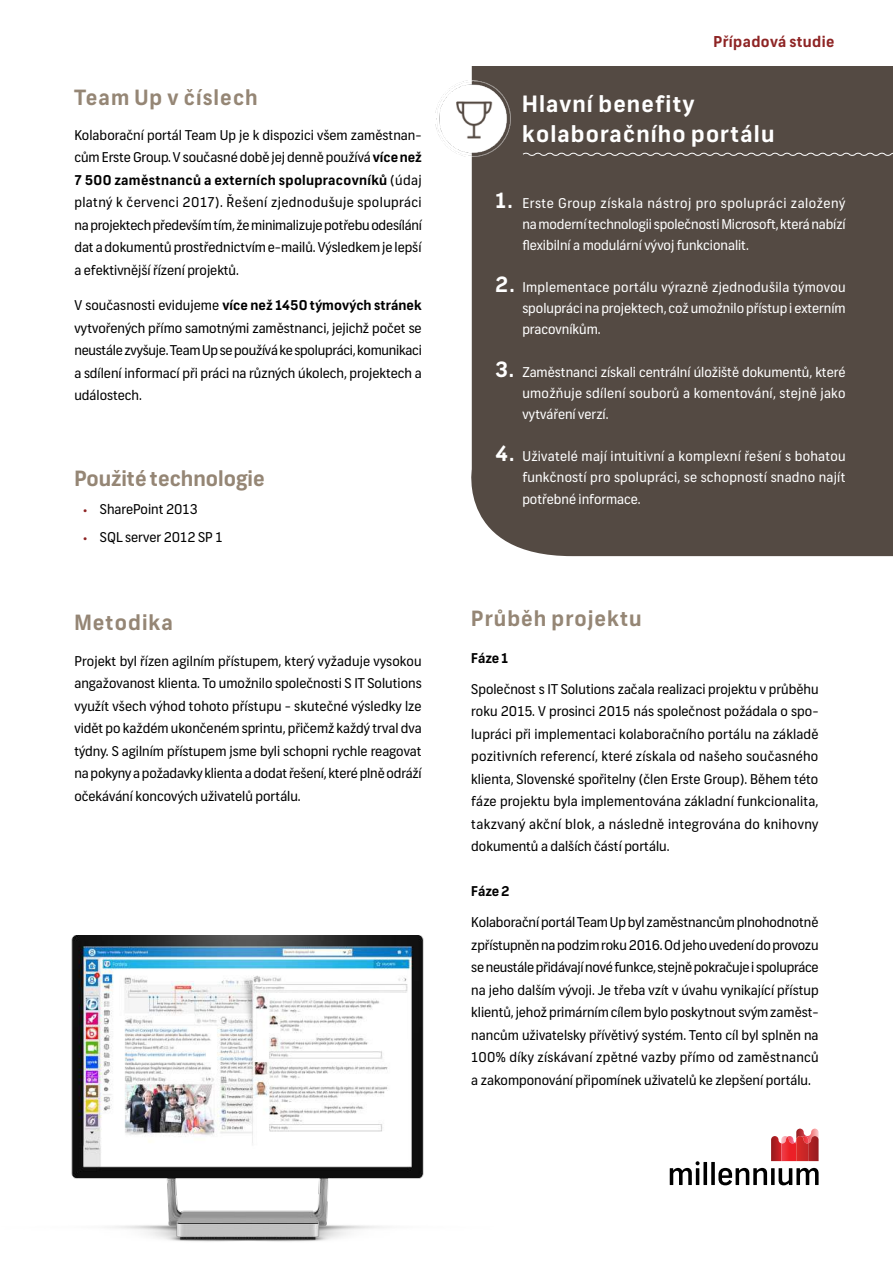
<style>
.page{position:relative;width:893px;height:1263px;background:#fff}
.page>*{position:absolute;margin:0;border:0;box-sizing:border-box;transform-origin:0 0}
.t1{font:700 22.5px/30px "Frank";letter-spacing:.05em;color:#fff}
.t2{font:700 21px "Frank";letter-spacing:.05em;color:#958675}
.t3{font:700 21px "Frank";color:#958675}
.t4{font:700 15px "Frank";letter-spacing:.025em;color:#8e2424}
.t5{font:13.5px/22.5px "Frank";color:#000;text-align:justify}
.t6{font:13.5px/21px "Frank";letter-spacing:.015em;color:#fff;text-align:justify}
.t7{font:700 13.5px "Frank";color:#000}
.s1{font-weight:700}
.s2{font-family:"Proxima Nova";color:#8e2424}
.s3{font-weight:700;font-size:21px}
</style>
<div class="page">
<div style="left:464px;top:66px;width:429px;height:490px;background:#544a43"></div>
<img style="left:435px;top:81px;width:75px;height:75px">
<svg style="left:670px;top:1128px;width:149px;height:57px"></svg>
<svg style="left:522px;top:152px;width:371px;height:5px;background:#79716b"></svg>
<img style="left:71px;top:936px;width:353px;height:306px">
<h2 class="t2" style="left:74px;top:84px;width:185px">Team Up v číslech</h2>
<p class="t5" style="left:74px;top:124px;width:349px">Kolaborační portál Team Up je k dispozici všem zaměstnan&shy;cům Erste Group. V současné době jej denně používá <span class="s1">více než 7 500 zaměstnanců a externích spolupracovníků</span> (údaj platný k červenci 2017). Řešení zjednodušuje spolupráci na projektech především tím, že minimalizuje potřebu odesílání dat a dokumentů prostřednictvím e-mailů. Výsledkem je lepší a efektivnější řízení projektů.</p>
<p class="t5" style="left:74px;top:294px;width:349px">V současnosti evidujeme <span class="s1">více než 1450 týmových stránek </span>vytvořených přímo samotnými zaměstnanci, jejichž počet se neustále zvyšuje. Team Up se používá ke spolupráci, komunikaci a sdílení informací při práci na různých úkolech, projektech a událostech.</p>
<h2 class="t3" style="left:74px;top:465px;width:192px">Použité technologie</h2>
<p class="t5" style="left:83px;top:498px;width:116px"><span class="s2">•</span> SharePoint 2013</p>
<p class="t5" style="left:83px;top:526px;width:141px"><span class="s2">•</span> SQL server 2012 SP 1</p>
<h2 class="t2" style="left:74px;top:610px;width:100px">Metodika</h2>
<p class="t5" style="left:74px;top:650px;width:349px">Projekt byl řízen agilním přístupem, který vyžaduje vysokou angažovanost klienta. To umožnilo společnosti S IT Solutions využít všech výhod tohoto přístupu - skutečné výsledky lze vidět po každém ukončeném sprintu, přičemž každý trval dva týdny. S agilním přístupem jsme byli schopni rychle reagovat na pokyny a požadavky klienta a dodat řešení, které plně odráží očekávání koncových uživatelů portálu.</p>
<p class="t4" style="left:714px;top:32px;width:122px">Případová studie</p>
<h1 class="t1" style="left:522px;top:90px;width:254px">Hlavní benefity kolaboračního portálu</h1>
<p class="t6" style="left:522px;top:193px;width:325px;text-indent:-27px"><span class="s3">1.</span> Erste Group získala nástroj pro spolupráci založený na moderní technologii společnosti Microsoft, která nabízí flexibilní a modulární vývoj funkcionalit.</p>
<p class="t6" style="left:522px;top:277px;width:325px;text-indent:-27px"><span class="s3">2.</span> Implementace portálu výrazně zjednodušila týmovou spolupráci na projektech, což umožnilo přístup i externím pracovníkům.</p>
<p class="t6" style="left:522px;top:362px;width:325px;text-indent:-27px"><span class="s3">3.</span> Zaměstnanci získali centrální úložiště dokumentů, které umožňuje sdílení souborů a komentování, stejně jako vytváření verzí.</p>
<p class="t6" style="left:495px;top:446px;width:352px;text-align:right"><span class="s3">4.</span> Uživatelé mají intuitivní a komplexní řešení s bohatou funkčností pro spolupráci, se schopností snadno najít</p>
<p class="t6" style="left:522px;top:489px;width:120px">potřebné informace.</p>
<h2 class="t2" style="left:471px;top:605px;width:172px">Průběh projektu</h2>
<p class="t7" style="left:471px;top:649px;width:39px">Fáze 1</p>
<p class="t5" style="left:471px;top:678px;width:349px">Společnost s IT Solutions začala realizaci projektu v průběhu roku 2015. V prosinci 2015 nás společnost požádala o spo&shy;lupráci při implementaci kolaboračního portálu na základě pozitivních referencí, které získala od našeho současného klienta, Slovenské spořitelny (člen Erste Group). Během této fáze projektu byla implementována základní funkcionalita, takzvaný akční blok, a následně integrována do knihovny dokumentů a dalších částí portálu.</p>
<p class="t7" style="left:471px;top:883px;width:40px">Fáze 2</p>
<p class="t5" style="left:471px;top:911px;width:349px">Kolaborační portál Team Up byl zaměstnancům plnohodnotně zpřístupněn na podzim roku 2016. Od jeho uvedení do provozu se neustále přidávají nové funkce, stejně pokračuje i spolupráce na jeho dalším vývoji. Je třeba vzít v úvahu vynikající přístup klientů, jehož primárním cílem bylo poskytnout svým zaměst&shy;nancům uživatelsky přívětivý systém. Tento cíl byl splněn na 100% díky získávaní zpětné vazby přímo od zaměstnanců a zakomponování připomínek uživatelů ke zlepšení portálu.</p>
</div>
